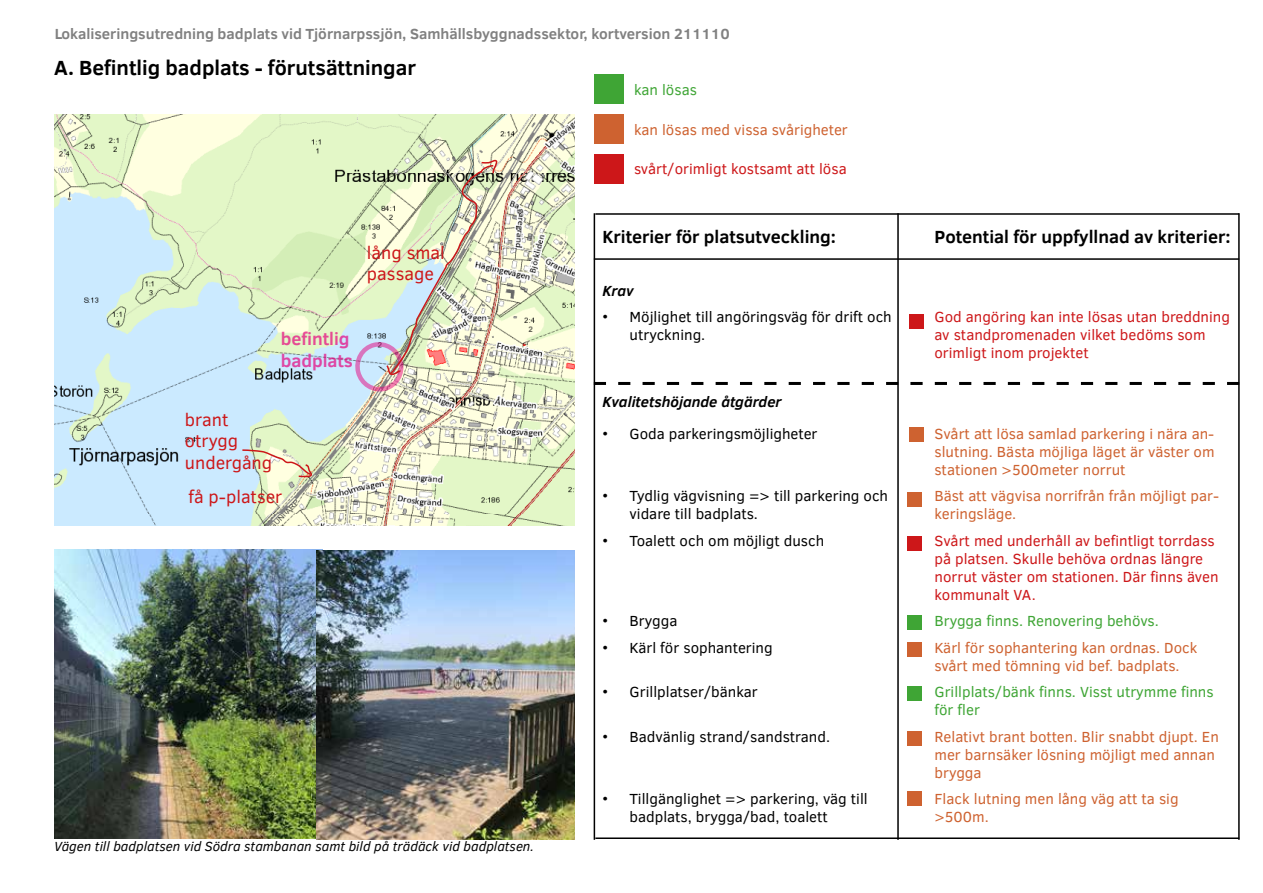
<style>
.page{position:relative;width:1263px;height:893px;background:#fff}
.page>*{position:absolute;margin:0;border:0;box-sizing:border-box;transform-origin:0 0}
.t1{font:700 21px "Clear Sans";color:#000}
.t2{font:700 18px "Clear Sans";color:#000}
.t3{font:18px/21.6px "Clear Sans";color:#cd1719}
.t4{font:700 18px/21.6px "Clear Sans";color:#e6007d}
.t5{font:15px/18px "Clear Sans";color:#ce6230}
.t6{font:15px/18px "Clear Sans";color:#000}
.t7{font:15px/18px "Clear Sans";color:#cd1719}
.t8{font:700 15px "Clear Sans";color:#000}
.t9{font:15px/18px "Clear Sans";color:#3fa535}
.t10{font:italic 700 15px "Clear Sans";color:#000}
.t11{font:italic 13.5px "Clear Sans";color:#000}
</style>
<div class="page">
<svg style="left:54px;top:115px;width:520px;height:410px;background:#d7e8d7"></svg>
<img style="left:54px;top:549px;width:269px;height:290px">
<img style="left:316px;top:550px;width:258px;height:290px">
<div style="left:594px;top:74px;width:29px;height:30px;background:#3fa535"></div>
<div style="left:594px;top:114px;width:29px;height:30px;background:#ce6230"></div>
<div style="left:594px;top:154px;width:29px;height:30px;background:#cd1719"></div>
<svg style="left:241px;top:432px;width:71px;height:46px;background:#dee6cc"></svg>
<svg style="left:355px;top:159px;width:144px;height:235px;background:#d6dbc3"></svg>
<div style="left:909px;top:314px;width:15px;height:14px;background:#cd1719"></div>
<div style="left:907px;top:790px;width:15px;height:15px;background:#ce6230"></div>
<div style="left:909px;top:427px;width:15px;height:15px;background:#ce6230"></div>
<div style="left:907px;top:492px;width:15px;height:15px;background:#ce6230"></div>
<div style="left:907px;top:536px;width:15px;height:14px;background:#cd1719"></div>
<div style="left:907px;top:615px;width:15px;height:15px;background:#3fa535"></div>
<div style="left:907px;top:642px;width:15px;height:15px;background:#ce6230"></div>
<div style="left:907px;top:731px;width:15px;height:15px;background:#ce6230"></div>
<div style="left:907px;top:686px;width:15px;height:15px;background:#3fa535"></div>
<svg style="left:595px;top:382px;width:643px;height:3px"></svg>
<hr style="left:594px;top:258px;width:645px;height:2px;background:#000">
<hr style="left:595px;top:837px;width:644px;height:2px;background:#000">
<hr style="left:595px;top:213px;width:644px;height:2px;background:#000">
<hr style="left:1238px;top:213px;width:2px;height:627px;background:#000">
<hr style="left:897px;top:213px;width:2px;height:627px;background:#000">
<hr style="left:594px;top:213px;width:1px;height:627px;background:#000">
<p class="t8" style="left:54px;top:22px;width:677px">Lokaliseringsutredning badplats vid Tjörnarpssjön, Samhällsbyggnadssektor, kortversion 211110</p>
<h1 class="t1" style="left:54px;top:52px;width:364px">A. Befintlig badplats - förutsättningar</h1>
<p class="t3" style="left:367px;top:242px;width:79px">lång smal passage</p>
<p class="t4" style="left:281px;top:327px;width:74px">befintlig badplats</p>
<p class="t3" style="left:185px;top:408px;width:89px">brant otrygg undergång</p>
<p class="t3" style="left:188px;top:486px;width:95px">få p-platser</p>
<p class="t11" style="left:54px;top:837px;width:482px">Vägen till badplatsen vid Södra stambanan samt bild på trädäck vid badplatsen.</p>
<p class="t9" style="left:634px;top:81px;width:65px">kan lösas</p>
<p class="t5" style="left:634px;top:121px;width:215px">kan lösas med vissa svårigheter</p>
<p class="t7" style="left:634px;top:159px;width:214px">svårt/orimligt kostsamt att lösa</p>
<p class="t2" style="left:603px;top:223px;width:235px">Kriterier för platsutveckling:</p>
<p class="t10" style="left:603px;top:280px;width:33px">Krav</p>
<p class="t6" style="left:630px;top:308px;width:264px;text-indent:-27px">• Möjlighet till angöringsväg för drift och utryckning.</p>
<p class="t10" style="left:603px;top:391px;width:181px">Kvalitetshöjande åtgärder</p>
<p class="t6" style="left:603px;top:424px;width:216px">• Goda parkeringsmöjligheter</p>
<p class="t6" style="left:630px;top:487px;width:260px;text-indent:-27px">• Tydlig vägvisning =&gt; till parkering och vidare till badplats.</p>
<p class="t6" style="left:603px;top:531px;width:223px">• Toalett och om möjligt dusch</p>
<p class="t6" style="left:603px;top:612px;width:76px">• Brygga</p>
<p class="t6" style="left:603px;top:639px;width:172px">• Kärl för sophantering</p>
<p class="t6" style="left:603px;top:683px;width:157px">• Grillplatser/bänkar</p>
<p class="t6" style="left:603px;top:728px;width:229px">• Badvänlig strand/sandstrand.</p>
<p class="t6" style="left:630px;top:790px;width:240px;text-indent:-27px">• Tillgänglighet =&gt; parkering, väg till badplats, brygga/bad, toalett</p>
<p class="t2" style="left:934px;top:223px;width:298px">Potential för uppfyllnad av kriterier:</p>
<p class="t7" style="left:934px;top:308px;width:297px">God angöring kan inte lösas utan breddning av standpromenaden vilket bedöms som orimligt inom projektet</p>
<p class="t5" style="left:934px;top:424px;width:282px;text-align:justify">Svårt att lösa samlad parkering i nära an&shy;slutning. Bästa möjliga läget är väster om stationen &gt;500meter norrut</p>
<p class="t5" style="left:934px;top:487px;width:286px">Bäst att vägvisa norrifrån från möjligt par&shy;keringsläge.</p>
<p class="t7" style="left:934px;top:531px;width:286px">Svårt med underhåll av befintligt torrdass på platsen. Skulle behöva ordnas längre norrut väster om stationen. Där finns även kommunalt VA.</p>
<p class="t9" style="left:934px;top:612px;width:226px">Brygga finns. Renovering behövs.</p>
<p class="t5" style="left:934px;top:639px;width:264px">Kärl för sophantering kan ordnas. Dock svårt med tömning vid bef. badplats.</p>
<p class="t9" style="left:934px;top:683px;width:281px">Grillplats/bänk finns. Visst utrymme finns för fler</p>
<p class="t5" style="left:934px;top:728px;width:286px">Relativt brant botten. Blir snabbt djupt. En mer barnsäker lösning möjligt med annan brygga</p>
<p class="t5" style="left:934px;top:790px;width:246px">Flack lutning men lång väg att ta sig &gt;500m.</p>
</div>
